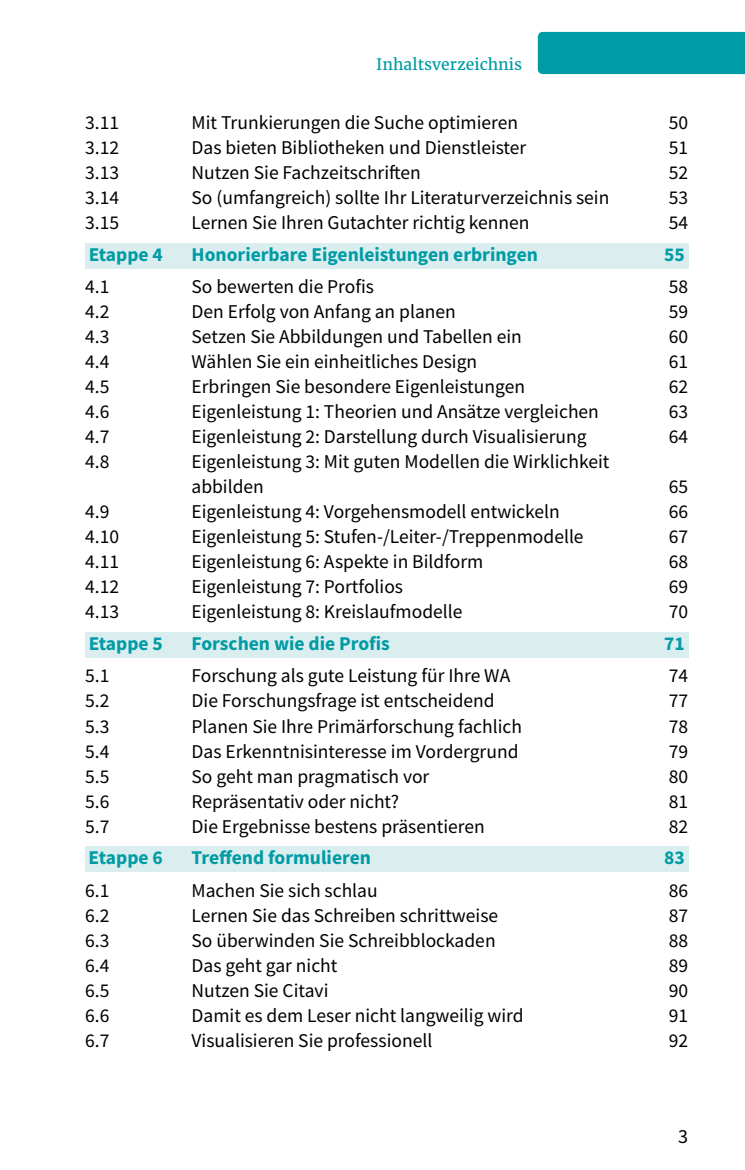
<style>
.page{position:relative;width:745px;height:1170px;background:#fff}
.page>*{position:absolute;margin:0;border:0;box-sizing:border-box;transform-origin:0 0}
.t1{font:20px "Source Sans Pro";color:#000}
.t2{font:19.5px/25px "Source Sans Pro";color:#000}
.t3{font:700 19.5px "Source Sans Pro";color:#009ba4}
.t4{font:15.75px "Haufe Merriweather";color:#009ba4}
</style>
<div class="page">
<div style="left:537px;top:32px;width:207px;height:42px;background:#009ba4"></div>
<div style="left:85px;top:243px;width:602px;height:25px;background:#daeef0"></div>
<div style="left:85px;top:632px;width:602px;height:25px;background:#daeef0"></div>
<div style="left:85px;top:846px;width:602px;height:25px;background:#daeef0"></div>
<p class="t4" style="left:376px;top:54px;width:147px">Inhaltsverzeichnis</p>
<p class="t2" style="left:85px;top:110px;width:35px">3.11</p>
<p class="t2" style="left:191px;top:110px;width:328px">Mit Trunkierungen die Suche optimieren</p>
<p class="t2" style="left:668px;top:110px;width:21px">50</p>
<p class="t2" style="left:85px;top:135px;width:35px">3.12</p>
<p class="t2" style="left:191px;top:135px;width:336px">Das bieten Bibliotheken und Dienstleister</p>
<p class="t2" style="left:668px;top:135px;width:21px">51</p>
<p class="t2" style="left:85px;top:160px;width:35px">3.13</p>
<p class="t2" style="left:191px;top:160px;width:231px">Nutzen Sie Fachzeitschriften</p>
<p class="t2" style="left:668px;top:160px;width:21px">52</p>
<p class="t2" style="left:85px;top:185px;width:35px">3.14</p>
<p class="t2" style="left:191px;top:185px;width:419px">So (umfangreich) sollte Ihr Literaturverzeichnis sein</p>
<p class="t2" style="left:668px;top:185px;width:21px">53</p>
<p class="t2" style="left:85px;top:210px;width:35px">3.15</p>
<p class="t2" style="left:191px;top:210px;width:339px">Lernen Sie Ihren Gutachter richtig kennen</p>
<p class="t2" style="left:668px;top:210px;width:21px">54</p>
<p class="t3" style="left:89px;top:241px;width:76px">Etappe 4</p>
<p class="t3" style="left:191px;top:241px;width:348px">Honorierbare Eigenleistungen erbringen</p>
<p class="t3" style="left:663px;top:241px;width:22px">55</p>
<p class="t2" style="left:85px;top:274px;width:26px">4.1</p>
<p class="t2" style="left:191px;top:274px;width:184px">So bewerten die Profis</p>
<p class="t2" style="left:668px;top:274px;width:21px">58</p>
<p class="t2" style="left:85px;top:299px;width:26px">4.2</p>
<p class="t2" style="left:191px;top:299px;width:266px">Den Erfolg von Anfang an planen</p>
<p class="t2" style="left:668px;top:299px;width:21px">59</p>
<p class="t2" style="left:85px;top:324px;width:26px">4.3</p>
<p class="t2" style="left:191px;top:324px;width:332px">Setzen Sie Abbildungen und Tabellen ein</p>
<p class="t2" style="left:668px;top:324px;width:21px">60</p>
<p class="t2" style="left:85px;top:349px;width:26px">4.4</p>
<p class="t2" style="left:191px;top:349px;width:287px">Wählen Sie ein einheitliches Design</p>
<p class="t2" style="left:668px;top:349px;width:21px">61</p>
<p class="t2" style="left:85px;top:374px;width:26px">4.5</p>
<p class="t2" style="left:191px;top:374px;width:335px">Erbringen Sie besondere Eigenleistungen</p>
<p class="t2" style="left:668px;top:374px;width:21px">62</p>
<p class="t2" style="left:85px;top:399px;width:26px">4.6</p>
<p class="t2" style="left:191px;top:399px;width:408px">Eigenleistung 1: Theorien und Ansätze vergleichen</p>
<p class="t2" style="left:668px;top:399px;width:21px">63</p>
<p class="t2" style="left:85px;top:424px;width:26px">4.7</p>
<p class="t2" style="left:191px;top:424px;width:396px">Eigenleistung 2: Darstellung durch Visualisierung</p>
<p class="t2" style="left:668px;top:424px;width:21px">64</p>
<p class="t2" style="left:85px;top:449px;width:26px">4.8</p>
<p class="t2" style="left:191px;top:449px;width:419px">Eigenleistung 3: Mit guten Modellen die Wirklichkeit abbilden</p>
<p class="t2" style="left:668px;top:474px;width:21px">65</p>
<p class="t2" style="left:85px;top:499px;width:26px">4.9</p>
<p class="t2" style="left:191px;top:499px;width:369px">Eigenleistung 4: Vorgehensmodell entwickeln</p>
<p class="t2" style="left:668px;top:499px;width:21px">66</p>
<p class="t2" style="left:85px;top:524px;width:35px">4.10</p>
<p class="t2" style="left:191px;top:524px;width:393px">Eigenleistung 5: Stufen-/Leiter-/Treppenmodelle</p>
<p class="t2" style="left:668px;top:524px;width:21px">67</p>
<p class="t2" style="left:85px;top:549px;width:35px">4.11</p>
<p class="t2" style="left:191px;top:549px;width:293px">Eigenleistung 6: Aspekte in Bildform</p>
<p class="t2" style="left:668px;top:549px;width:21px">68</p>
<p class="t2" style="left:85px;top:574px;width:35px">4.12</p>
<p class="t2" style="left:191px;top:574px;width:213px">Eigenleistung 7: Portfolios</p>
<p class="t2" style="left:668px;top:574px;width:21px">69</p>
<p class="t2" style="left:85px;top:599px;width:35px">4.13</p>
<p class="t2" style="left:191px;top:599px;width:272px">Eigenleistung 8: Kreislaufmodelle</p>
<p class="t2" style="left:668px;top:599px;width:21px">70</p>
<p class="t3" style="left:89px;top:630px;width:76px">Etappe 5</p>
<p class="t3" style="left:191px;top:630px;width:199px">Forschen wie die Profis</p>
<p class="t3" style="left:663px;top:630px;width:22px">71</p>
<p class="t2" style="left:85px;top:663px;width:26px">5.1</p>
<p class="t2" style="left:191px;top:663px;width:320px">Forschung als gute Leistung für Ihre WA</p>
<p class="t2" style="left:668px;top:663px;width:21px">74</p>
<p class="t2" style="left:85px;top:688px;width:26px">5.2</p>
<p class="t2" style="left:191px;top:688px;width:304px">Die Forschungsfrage ist entscheidend</p>
<p class="t2" style="left:668px;top:688px;width:21px">77</p>
<p class="t2" style="left:85px;top:713px;width:26px">5.3</p>
<p class="t2" style="left:191px;top:713px;width:332px">Planen Sie Ihre Primärforschung fachlich</p>
<p class="t2" style="left:668px;top:713px;width:21px">78</p>
<p class="t2" style="left:85px;top:738px;width:26px">5.4</p>
<p class="t2" style="left:191px;top:738px;width:328px">Das Erkenntnisinteresse im Vordergrund</p>
<p class="t2" style="left:668px;top:738px;width:21px">79</p>
<p class="t2" style="left:85px;top:763px;width:26px">5.5</p>
<p class="t2" style="left:191px;top:763px;width:239px">So geht man pragmatisch vor</p>
<p class="t2" style="left:668px;top:763px;width:21px">80</p>
<p class="t2" style="left:85px;top:788px;width:26px">5.6</p>
<p class="t2" style="left:191px;top:788px;width:209px">Repräsentativ oder nicht?</p>
<p class="t2" style="left:668px;top:788px;width:21px">81</p>
<p class="t2" style="left:85px;top:813px;width:26px">5.7</p>
<p class="t2" style="left:191px;top:813px;width:294px">Die Ergebnisse bestens präsentieren</p>
<p class="t2" style="left:668px;top:813px;width:21px">82</p>
<p class="t3" style="left:89px;top:844px;width:76px">Etappe 6</p>
<p class="t3" style="left:191px;top:844px;width:181px">Treffend formulieren</p>
<p class="t3" style="left:663px;top:844px;width:22px">83</p>
<p class="t2" style="left:85px;top:877px;width:26px">6.1</p>
<p class="t2" style="left:191px;top:877px;width:187px">Machen Sie sich schlau</p>
<p class="t2" style="left:668px;top:877px;width:21px">86</p>
<p class="t2" style="left:85px;top:902px;width:26px">6.2</p>
<p class="t2" style="left:191px;top:902px;width:308px">Lernen Sie das Schreiben schrittweise</p>
<p class="t2" style="left:668px;top:902px;width:21px">87</p>
<p class="t2" style="left:85px;top:927px;width:26px">6.3</p>
<p class="t2" style="left:191px;top:927px;width:305px">So überwinden Sie Schreibblockaden</p>
<p class="t2" style="left:668px;top:927px;width:21px">88</p>
<p class="t2" style="left:85px;top:952px;width:26px">6.4</p>
<p class="t2" style="left:191px;top:952px;width:147px">Das geht gar nicht</p>
<p class="t2" style="left:668px;top:952px;width:21px">89</p>
<p class="t2" style="left:85px;top:977px;width:26px">6.5</p>
<p class="t2" style="left:191px;top:977px;width:138px">Nutzen Sie Citavi</p>
<p class="t2" style="left:668px;top:977px;width:21px">90</p>
<p class="t2" style="left:85px;top:1002px;width:26px">6.6</p>
<p class="t2" style="left:191px;top:1002px;width:333px">Damit es dem Leser nicht langweilig wird</p>
<p class="t2" style="left:668px;top:1002px;width:21px">91</p>
<p class="t2" style="left:85px;top:1027px;width:26px">6.7</p>
<p class="t2" style="left:191px;top:1027px;width:242px">Visualisieren Sie professionell</p>
<p class="t2" style="left:668px;top:1027px;width:21px">92</p>
<p class="t1" style="left:677px;top:1123px;width:11px">3</p>
</div>
